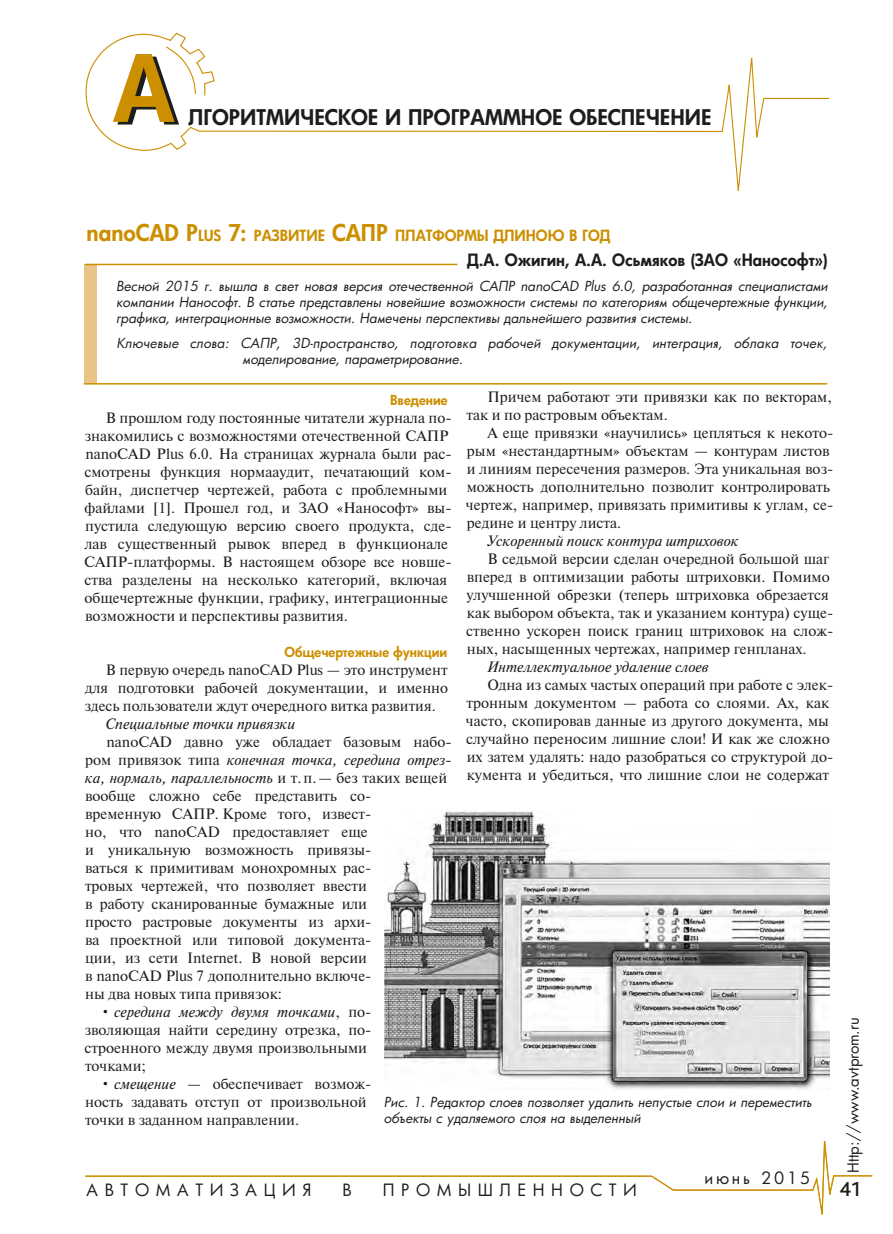
<style>
.page{position:relative;width:893px;height:1234px;background:#fff}
.page>*{position:absolute;margin:0;border:0;box-sizing:border-box;transform-origin:0 0}
.t1{font:800 90px "Futura Cyr";color:#cc8f00}
.t2{font:800 21px "Futura Cyr";color:#1d1d1b}
.t3{font:500 21px "Bliss Pro";color:#1d1d1b}
.t4{font:800 16.5px "Futura Cyr";color:#1d1d1b}
.t5{font:16.5px "Futura Cyr";letter-spacing:.4em;color:#1d1d1b}
.t6{font:16.5px "Futura Cyr";letter-spacing:.17em;color:#1d1d1b}
.t7{font:15px/18px "Newton";color:#1d1d1b}
.t8{font:italic 15px "Newton";color:#1d1d1b}
.t9{font:800 15px "Futura Cyr";color:#cc8f00}
.t10{font:15px "Futura Cyr";color:#1d1d1b}
.t11{font:italic 13.5px/16.2px "Futura Cyr";color:#1d1d1b}
.t12{font:800 13.5px "Futura Cyr";color:#cc8f00}
.s1{font-size:22.5px}
.s2{font-style:italic}
</style>
<div class="page">
<svg style="left:85px;top:1141px;width:788px;height:74px"></svg>
<svg style="left:85px;top:33px;width:745px;height:158px"></svg>
<svg style="left:165px;top:46px;width:31px;height:49px"></svg>
<div style="left:84px;top:264px;width:12px;height:119px;background:#e8c587"></div>
<hr style="left:85px;top:264px;width:372px;height:1px;background:#cc8f00">
<hr style="left:84px;top:383px;width:743px;height:1px;background:#cc8f00">
<img style="left:384px;top:810px;width:445px;height:279px">
<h1 class="t1" style="left:113px;top:33px;width:62px">А</h1>
<h2 class="t2" style="left:189px;top:104px;width:524px">ЛГОРИТМИЧЕСКОЕ И ПРОГРАММНОЕ ОБЕСПЕЧЕНИЕ</h2>
<p class="t9" style="left:87px;top:226px;width:177px"><span class="s1">nanoCAD P</span>lus <span class="s1">7:</span> развитие</p>
<p class="t9" style="left:332px;top:226px;width:75px"><span class="s1">САПР</span> платформ</p>
<p class="t9" style="left:477px;top:226px;width:29px">ы длино</p>
<p class="t9" style="left:548px;top:226px;width:45px">ю в год</p>
<p class="t4" style="left:467px;top:249px;width:362px">Д.А. Ожигин, А.А. Осьмяков (ЗАО «Нанософт»)</p>
<p class="t11" style="left:116px;top:277px;width:713px;text-align:justify">Весной 2015 г. вышла в свет новая версия отечественной САПР nanoCAD Plus 6.0, разработанная специалистами компании Нанософт. В статье представлены новейшие возможности системы по категориям общечертежные функции, графика, интеграционные возможности. Намечены перспективы дальнейшего развития системы.</p>
<p class="t11" style="left:243px;top:335px;width:586px;text-indent:-126px">Ключевые слова: САПР, 3D-пространство, подготовка рабочей документации, интеграция, облака точек, моделирование, параметрирование.</p>
<p class="t12" style="left:390px;top:391px;width:59px">Введение</p>
<p class="t7" style="left:84px;top:408px;width:369px;text-indent:22px">В прошлом году постоянные читатели журнала по&shy;знакомились с возможностями отечественной САПР nanoCAD Plus 6.0. На страницах журнала были рас&shy;смотрены функция нормааудит, печатающий ком&shy;байн, диспетчер чертежей, работа с проблемными файлами [1]. Прошел год, и ЗАО «Нанософт» вы&shy;пустила следующую версию своего продукта, сде&shy;лав существенный рывок вперед в функционале САПР-платформы. В настоящем обзоре все новше&shy;ства разделены на несколько категорий, включая общечертежные функции, графику, интеграционные возможности и перспективы развития.</p>
<p class="t12" style="left:284px;top:643px;width:164px">Общечертежные функции</p>
<p class="t7" style="left:85px;top:660px;width:365px;text-align:justify;text-indent:21px">В первую очередь nanoCAD Plus — это инструмент для подготовки рабочей документации, и именно здесь пользователи ждут очередного витка развития.</p>
<p class="t8" style="left:105px;top:714px;width:192px">Специальные точки привязки</p>
<p class="t7" style="left:85px;top:732px;width:368px;text-indent:22px">nanoCAD давно уже обладает базовым набо&shy;ром привязок типа <span class="s2">конечная точка, середина отрез&shy;ка, нормаль, параллельность</span> и т.п.— без таких вещей вообще сложно себе представить со-<br>временную САПР. Кроме того, извест-<br>но, что nanoCAD предоставляет еще<br>и уникальную возможность привязы-<br>ваться к примитивам монохромных рас-<br>тровых чертежей, что позволяет ввести<br>в работу сканированные бумажные или<br>просто растровые документы из архи-<br>ва проектной или типовой документа-<br>ции, из сети Internet. В новой версии<br>в nanoCAD Plus 7 дополнительно включе-<br>ны два новых типа привязок:</p>
<p class="t7" style="left:84px;top:1002px;width:289px;text-indent:16px">• <span class="s2">середина между двумя точками</span>, по&shy;зволяющая найти середину отрезка, по&shy;строенного между двумя произвольными точками;</p>
<p class="t7" style="left:85px;top:1074px;width:288px;text-indent:15px">• <span class="s2">смещение</span> — обеспечивает возмож&shy;ность задавать отступ от произвольной точки в заданном направлении.</p>
<p class="t7" style="left:467px;top:387px;width:367px;text-indent:21px">Причем работают эти привязки как по векторам, так и по растровым объектам.</p>
<p class="t7" style="left:466px;top:423px;width:369px;text-indent:21px">А еще привязки «научились» цепляться к некото&shy;рым «нестандартным» объектам — контурам листов и линиям пересечения размеров. Эта уникальная воз&shy;можность дополнительно позволит контролировать чертеж, например, привязать примитивы к углам, се&shy;редине и центру листа.</p>
<p class="t8" style="left:487px;top:531px;width:254px">Ускоренный поиск контура штриховок</p>
<p class="t7" style="left:466px;top:549px;width:369px;text-indent:21px">В седьмой версии сделан очередной большой шаг вперед в оптимизации работы штриховки. Помимо улучшенной обрезки (теперь штриховка обрезается как выбором объекта, так и указанием контура) суще&shy;ственно ускорен поиск границ штриховок на слож&shy;ных, насыщенных чертежах, например генпланах.</p>
<p class="t8" style="left:487px;top:657px;width:223px">Интеллектуальное удаление слоев</p>
<p class="t7" style="left:466px;top:675px;width:369px;text-indent:21px">Одна из самых частых операций при работе с элек&shy;тронным документом — работа со слоями. Ах, как часто, скопировав данные из другого документа, мы случайно переносим лишние слои! И как же сложно их затем удалять: надо разобраться со структурой до&shy;кумента и убедиться, что лишние слои не содержат</p>
<p class="t10" style="left:844px;top:1172px;width:157px;rotate:-90deg">Http://www.avtprom.ru</p>
<p class="t11" style="left:384px;top:1093px;width:430px">Рис. 1. Редактор слоев позволяет удалить непустые слои и переместить объекты с удаляемого слоя на выделенный</p>
<p class="t6" style="left:704px;top:1167px;width:107px">июнь 2015</p>
<p class="t5" style="left:87px;top:1179px;width:226px">АВТОМАТИЗАЦИЯ</p>
<p class="t5" style="left:342px;top:1179px;width:11px">В</p>
<p class="t5" style="left:383px;top:1179px;width:256px">ПРОМЫШЛЕННОСТИ</p>
<h2 class="t3" style="left:839px;top:1176px;width:23px">41</h2>
</div>
